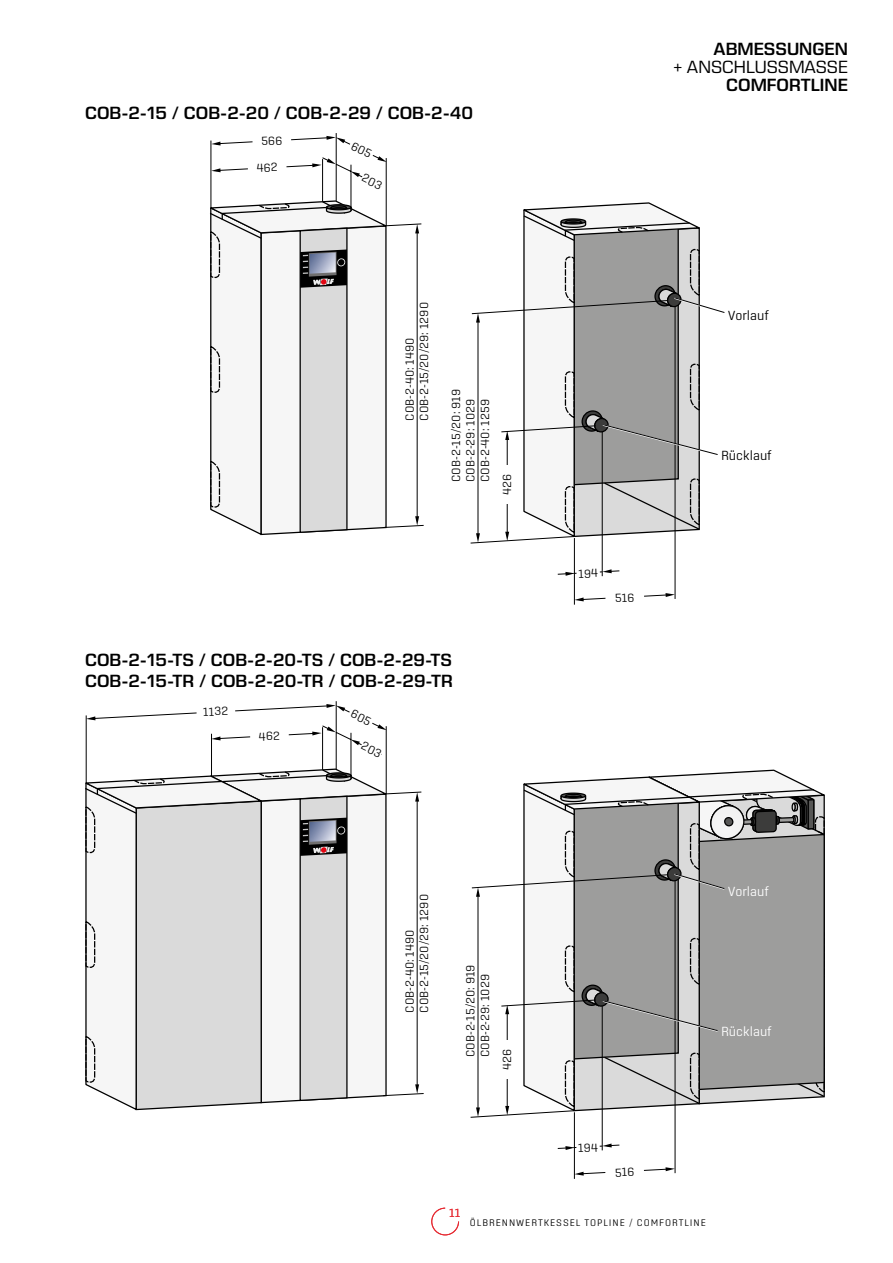
<style>
.page{position:relative;width:893px;height:1263px;background:#fff}
.page>*{position:absolute;margin:0;border:0;box-sizing:border-box;transform-origin:0 0}
.t1{font:600 18px/21.6px "Eurostile Next LT Pro";color:#000}
.t2{font:18px "Eurostile Next LT Pro";color:#000}
.t3{font:300 13.5px "Center";color:#000}
.t4{font:300 13.5px "Center";color:#fff}
.t5{font:300 12px/14.4px "Center";color:#000}
.t6{font:300 12px "Center";color:#e62a32}
.t7{font:300 9.75px "Center";letter-spacing:.095em;color:#000}
</style>
<div class="page">
<svg style="left:431px;top:1207px;width:28px;height:29px"></svg>
<svg style="left:470px;top:310px;width:132px;height:265px"></svg>
<hr style="left:574px;top:538px;width:1px;height:67px;background:#000">
<hr style="left:675px;top:307px;width:1px;height:292px;background:#000">
<hr style="left:602px;top:432px;width:1px;height:144px;background:#000">
<div style="left:499px;top:465px;width:15px;height:39px;background:#fff"></div>
<svg style="left:519px;top:202px;width:206px;height:336px"></svg>
<svg style="left:470px;top:884px;width:132px;height:265px"></svg>
<hr style="left:574px;top:1112px;width:1px;height:67px;background:#000">
<hr style="left:675px;top:881px;width:1px;height:292px;background:#000">
<hr style="left:602px;top:1006px;width:1px;height:144px;background:#000">
<div style="left:499px;top:1040px;width:15px;height:38px;background:#fff"></div>
<svg style="left:519px;top:769px;width:306px;height:343px"></svg>
<svg style="left:210px;top:133px;width:214px;height:402px"></svg>
<svg style="left:574px;top:589px;width:101px;height:16px"></svg>
<svg style="left:565px;top:564px;width:55px;height:17px"></svg>
<svg style="left:85px;top:701px;width:339px;height:410px"></svg>
<svg style="left:574px;top:1163px;width:101px;height:16px"></svg>
<svg style="left:565px;top:1139px;width:55px;height:16px"></svg>
<h1 class="t1" style="left:85px;top:102px;width:390px">COB-2-15 / COB-2-20 / COB-2-29 / COB-2-40</h1>
<p class="t5" style="left:402px;top:421px;width:120px;rotate:-90deg">COB-2-40: 1490<br>COB-2-15/20/29: 1290</p>
<p class="t5" style="left:449px;top:482px;width:94px;rotate:-90deg">COB-2-15/20: 919<br>COB-2-29: 1029<br>COB-2-40: 1259</p>
<p class="t5" style="left:500px;top:495px;width:23px;rotate:-90deg">426</p>
<h1 class="t1" style="left:85px;top:649px;width:369px">COB-2-15-TS / COB-2-20-TS / COB-2-29-TS<br>COB-2-15-TR / COB-2-20-TR / COB-2-29-TR</h1>
<p class="t5" style="left:203px;top:704px;width:27px;rotate:-2deg">113 2</p>
<p class="t5" style="left:402px;top:1013px;width:120px;rotate:-90deg">COB-2-40: 1490<br>COB-2-15/20/29: 1290</p>
<p class="t5" style="left:463px;top:1057px;width:94px;rotate:-90deg">COB-2-15/20: 919<br>COB-2-29: 1029</p>
<p class="t5" style="left:500px;top:1070px;width:23px;rotate:-90deg">426</p>
<h1 class="t1" style="left:714px;top:38px;width:136px">ABMESSUNGEN</h1>
<h1 class="t2" style="left:673px;top:57px;width:176px">+ ANSCHLUSSMASSE</h1>
<h1 class="t1" style="left:726px;top:74px;width:123px">COMFORTLINE</h1>
<p class="t3" style="left:728px;top:307px;width:42px">Vorlauf</p>
<p class="t3" style="left:721px;top:448px;width:52px">Rücklauf</p>
<p class="t4" style="left:728px;top:883px;width:42px">Vorlauf</p>
<p class="t4" style="left:721px;top:1024px;width:52px">Rücklauf</p>
<p class="t6" style="left:449px;top:1206px;width:13px">11</p>
<p class="t7" style="left:470px;top:1217px;width:238px">ÖLBRENNWERTKESSEL TOPLINE / COMFORTLINE</p>
</div>
